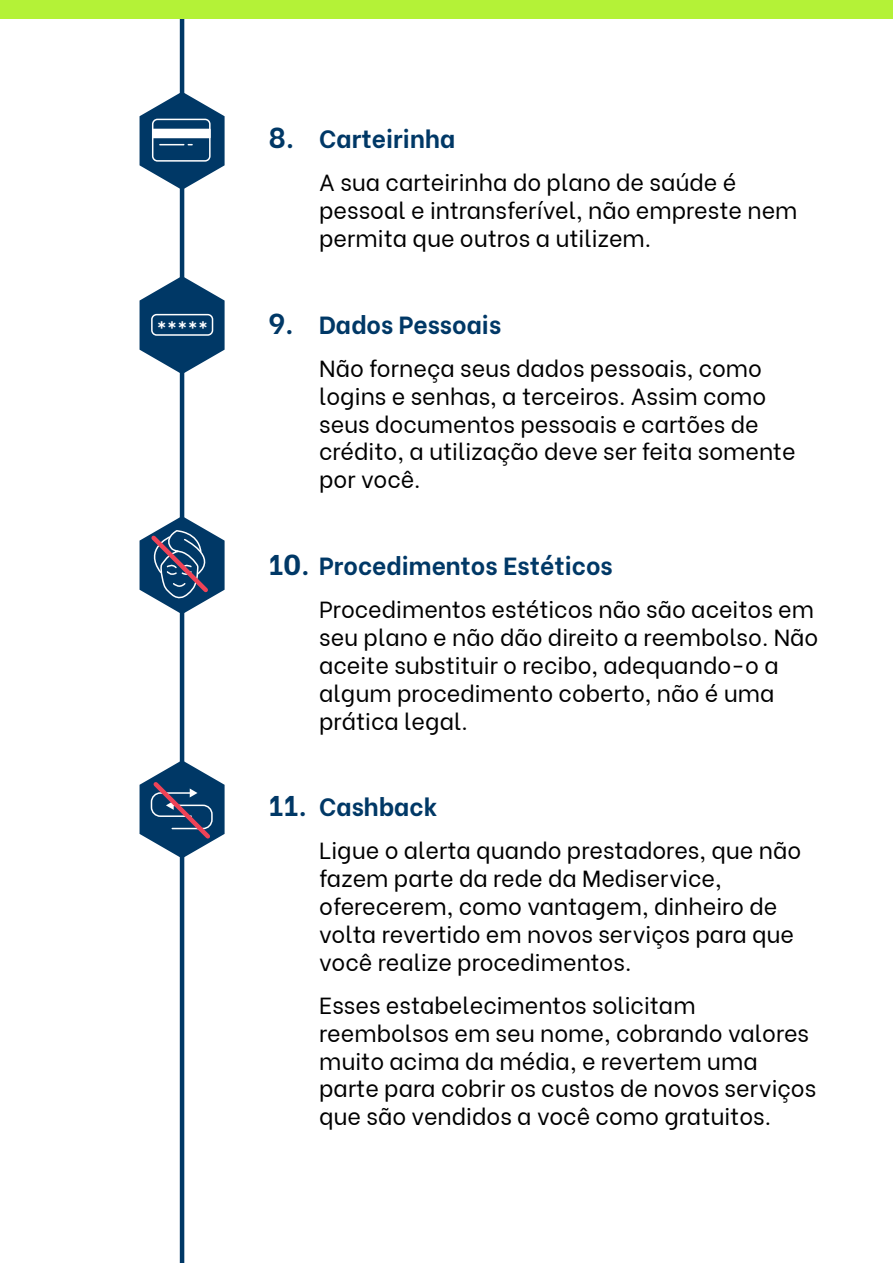
<style>
.page{position:relative;width:893px;height:1263px;background:#fff}
.page>*{position:absolute;margin:0;border:0;box-sizing:border-box;transform-origin:0 0}
.t1{font:700 24.75px "Be Vietnam";color:#003866}
.t2{font:23.25px/27.9px "Be Vietnam";color:#000}
.t3{font:700 20.55px "Be Vietnam";color:#fff}
.s1{font-size:28.5px}
.s2{font-size:27px}
</style>
<div class="page">
<hr style="left:180px;top:0;width:4px;height:1263px;background:#003866">
<div style="left:0;top:0;width:893px;height:18px;background:#b4f237"></div>
<svg style="left:140px;top:92px;width:85px;height:98px"></svg>
<svg style="left:140px;top:276px;width:85px;height:98px"></svg>
<div style="left:151px;top:314px;width:62px;height:22px;border:2px solid #fff;border-radius:5px"></div>
<svg style="left:140px;top:516px;width:85px;height:98px"></svg>
<svg style="left:140px;top:760px;width:85px;height:98px"></svg>
<p class="t3" style="left:157px;top:313px;width:53px">*****</p>
<p class="t1" style="left:268px;top:119px;width:188px"><span class="s1">8</span><span class="s2">.</span> Carteirinha</p>
<p class="t2" style="left:319px;top:167px;width:480px">A sua carteirinha do plano de saúde é pessoal e intransferível, não empreste nem permita que outros a utilizem.</p>
<p class="t1" style="left:268px;top:304px;width:234px"><span class="s1">9</span><span class="s2">.</span> Dados Pessoais</p>
<p class="t2" style="left:319px;top:352px;width:478px">Não forneça seus dados pessoais, como logins e senhas, a terceiros. Assim como seus documentos pessoais e cartões de crédito, a utilização deve ser feita somente por você.</p>
<p class="t1" style="left:268px;top:545px;width:346px"><span class="s1">10</span><span class="s2">.</span> Procedimentos Estéticos</p>
<p class="t2" style="left:319px;top:593px;width:501px">Procedimentos estéticos não são aceitos em seu plano e não dão direito a reembolso. Não aceite substituir o recibo, adequando-o a algum procedimento coberto, não é uma prática legal.</p>
<p class="t1" style="left:268px;top:787px;width:171px"><span class="s1">11</span><span class="s2">.</span> Cashback</p>
<p class="t2" style="left:319px;top:834px;width:484px">Ligue o alerta quando prestadores, que não fazem parte da rede da Mediservice, oferecerem, como vantagem, dinheiro de volta revertido em novos serviços para que você realize procedimentos.</p>
<p class="t2" style="left:319px;top:989px;width:499px">Esses estabelecimentos solicitam reembolsos em seu nome, cobrando valores muito acima da média, e revertem uma parte para cobrir os custos de novos serviços que são vendidos a você como gratuitos.</p>
</div>
